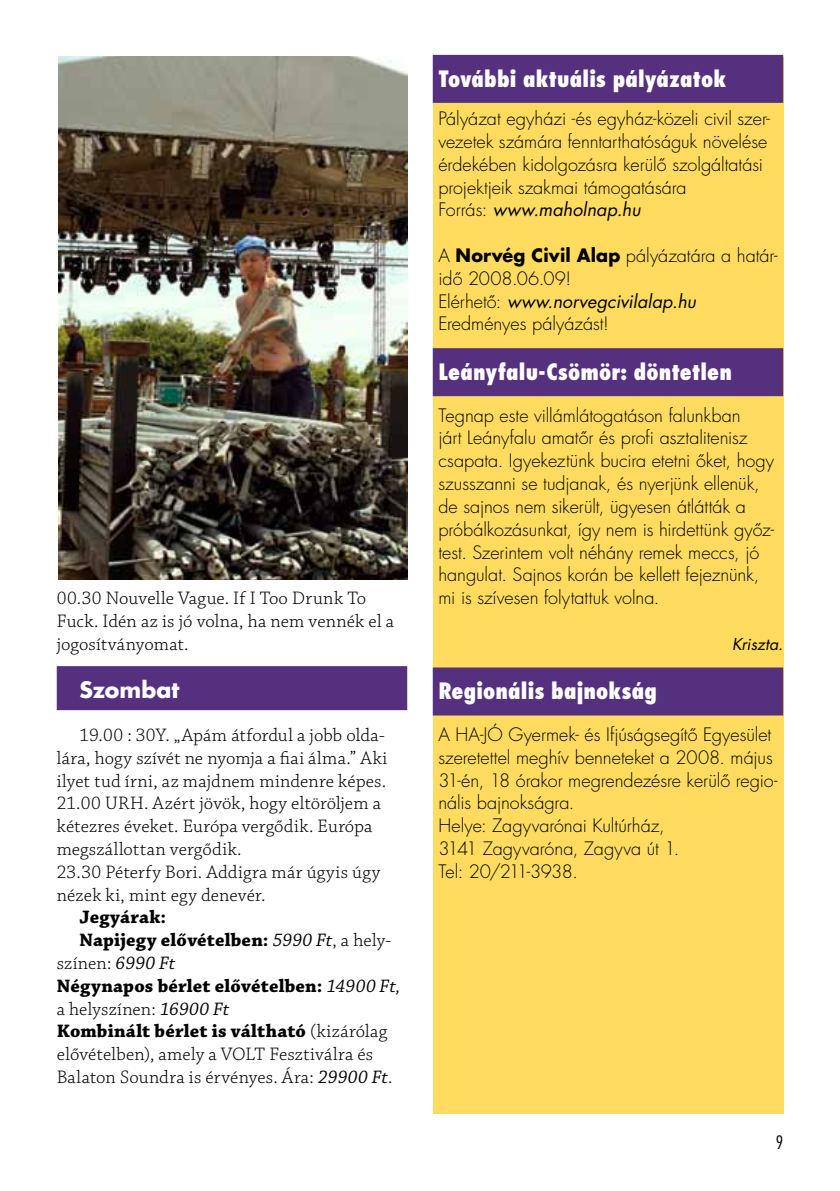
<style>
.page{position:relative;width:840px;height:1191px;background:#fff}
.page>*{position:absolute;margin:0;border:0;box-sizing:border-box;transform-origin:0 0}
.t1{font:800 condensed 22px "Futura Std";letter-spacing:.005em;color:#fff}
.t2{font:700 22px "Futura Std";color:#fff}
.t3{font:300 19px/22.8px "Chaparral Pro";letter-spacing:.01em;color:#000}
.t4{font:700 19px "Chaparral Pro";letter-spacing:.01em;color:#000}
.t5{font:300 18px/22.8px "Futura Std";letter-spacing:-.005em;color:#000}
.t6{font:300 condensed 18px "Futura Std";color:#000}
.t7{font:italic 16px "Futura Std";letter-spacing:-.01em;color:#000}
.s1{font-weight:400;font-style:italic}
.s2{font-weight:300}
.s3{font-weight:700}
</style>
<div class="page">
<div style="left:432px;top:57px;width:350px;height:1056px;background:#ffdc5f"></div>
<div style="left:432px;top:55px;width:350px;height:48px;background:#54307e"></div>
<div style="left:432px;top:348px;width:350px;height:48px;background:#54307e"></div>
<div style="left:432px;top:667px;width:350px;height:48px;background:#54307e"></div>
<div style="left:57px;top:666px;width:350px;height:44px;background:#54307e"></div>
<img style="left:58px;top:57px;width:349px;height:523px">
<p class="t3" style="left:57px;top:587px;width:339px">00.30 Nouvelle Vague. If I Too Drunk To<br>Fuck. Idén az is jó volna, ha nem vennék el a jogosítványomat.</p>
<p class="t2" style="left:79px;top:673px;width:101px">Szombat</p>
<p class="t3" style="left:57px;top:724px;width:332px;text-indent:23px">19.00 : 30Y. „Apám átfordul a jobb olda&shy;lára, hogy szívét ne nyomja a fiai álma.” Aki ilyet tud írni, az majdnem mindenre képes.<br>21.00 URH. Azért jövök, hogy eltöröljem a kétezres éveket. Európa vergődik. Európa megszállottan vergődik.<br>23.30 Péterfy Bori. Addigra már úgyis úgy nézek ki, mint egy denevér.</p>
<p class="t4" style="left:79px;top:906px;width:88px">Jegyárak:</p>
<p class="t4" style="left:79px;top:929px;width:313px">Napijegy elővételben: <span class="s1">5990 Ft</span><span class="s2">, a hely-</span></p>
<p class="t3" style="left:57px;top:952px;width:120px">színen: <span class="s1">6990 Ft</span></p>
<p class="t4" style="left:57px;top:974px;width:345px">Négynapos bérlet elővételben: <span class="s1">14900 Ft,</span></p>
<p class="t3" style="left:57px;top:998px;width:174px">a helyszínen: <span class="s1">16900 Ft</span></p>
<p class="t4" style="left:57px;top:1020px;width:332px">Kombinált bérlet is váltható <span class="s2">(kizárólag</span></p>
<p class="t3" style="left:57px;top:1043px;width:318px">elővételben), amely a VOLT Fesztiválra és</p>
<p class="t3" style="left:57px;top:1066px;width:337px">Balaton Soundra is érvényes. Ára: <span class="s1">29900 Ft</span>.</p>
<p class="t1" style="left:438px;top:64px;width:289px">További aktuális pályázatok</p>
<p class="t5" style="left:438px;top:107px;width:333px">Pályázat egyházi -és egyház-közeli civil szer&shy;vezetek számára fenntarthatóságuk növelése érdekében kidolgozásra kerülő szolgáltatási projektjeik szakmai támogatására<br>Forrás: <span class="s1">www.maholnap.hu</span></p>
<p class="t5" style="left:438px;top:244px;width:340px">A <span class="s3">Norvég Civil Alap</span> pályázatára a határ&shy;idő 2008.06.09!<br>Elérhető: <span class="s1">www.norvegcivilalap.hu<br></span>Eredményes pályázást!</p>
<p class="t1" style="left:438px;top:357px;width:295px">Leányfalu-Csömör: döntetlen</p>
<p class="t5" style="left:438px;top:403px;width:337px">Tegnap este villámlátogatáson falunkban<br>járt Leányfalu amatőr és profi asztalitenisz csapata. Igyekeztünk bucira etetni őket, hogy szusszanni se tudjanak, és nyerjünk ellenük, de sajnos nem sikerült, ügyesen átlátták a próbálkozásunkat, így nem is hirdettünk győz&shy;test. Szerintem volt néhány remek meccs, jó hangulat. Sajnos korán be kellett fejeznünk, mi is szívesen folytattuk volna.</p>
<p class="t7" style="left:731px;top:633px;width:53px">Kriszta.</p>
<p class="t1" style="left:438px;top:676px;width:220px">Regionális bajnokság</p>
<p class="t5" style="left:438px;top:723px;width:340px">A HA-JÓ Gyermek- és Ifjúságsegítő Egyesület szeretettel meghív benneteket a 2008. május 31-én, 18 órakor megrendezésre kerülő regio&shy;nális bajnokságra.<br>Helye: Zagyvarónai Kultúrház,<br>3141 Zagyvaróna, Zagyva út 1.<br>Tel: 20/211-3938.</p>
<p class="t6" style="left:775px;top:1130px;width:9px">9</p>
</div>
